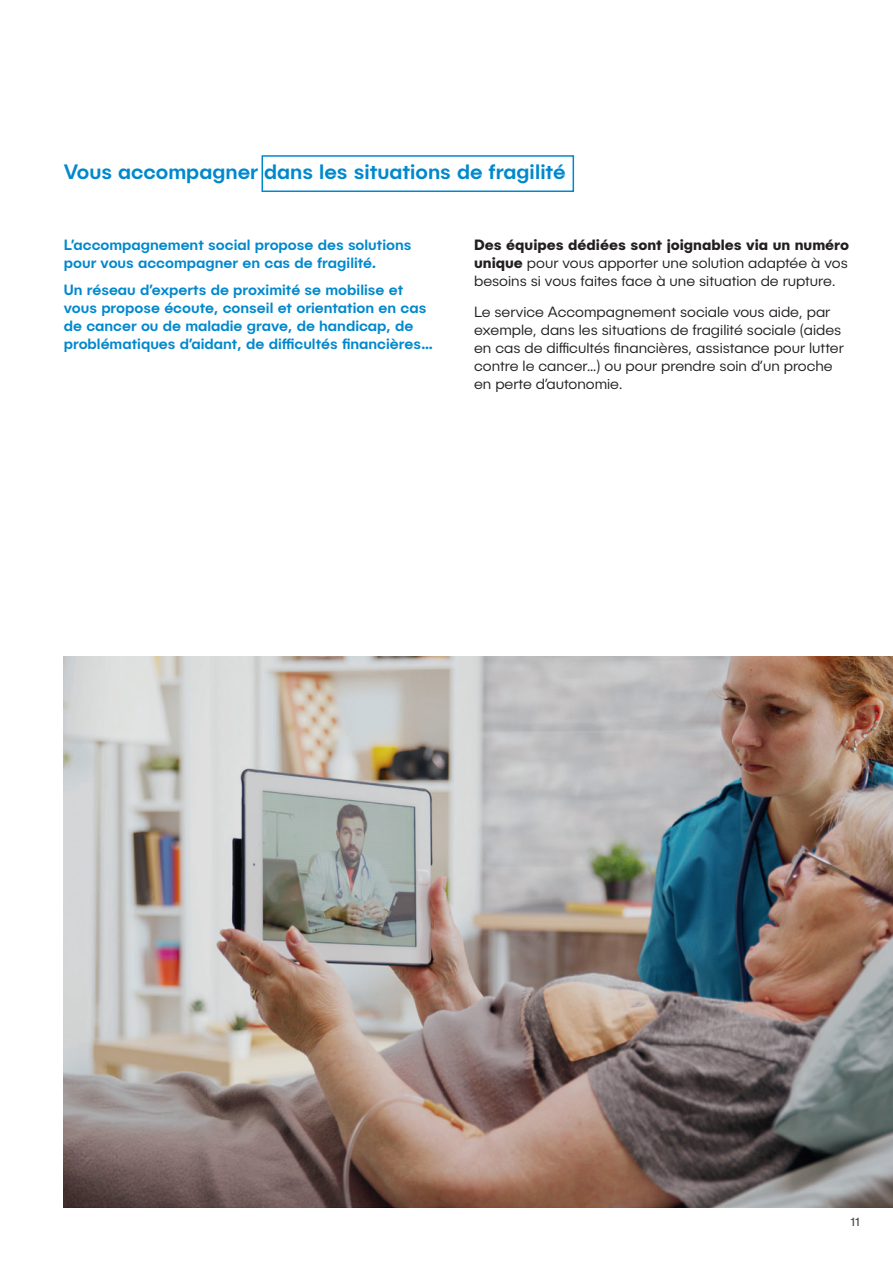
<style>
.page{position:relative;width:893px;height:1263px;background:#fff}
.page>*{position:absolute;margin:0;border:0;box-sizing:border-box;transform-origin:0 0}
.t1{font:500 21px "Publica Sans";color:#0088cd}
.t2{font:300 15px/18px "Publica Sans";color:#231f20;text-align:justify}
.t3{font:500 15px/18px "Publica Sans";color:#0088cd}
.t4{font:12px "Publica Sans";color:#4b4c4d}
.s1{font-weight:700}
</style>
<div class="page">
<div style="left:261px;top:155px;width:313px;height:37px;border:2px solid #0088cd"></div>
<img style="left:64px;top:656px;width:829px;height:552px">
<h1 class="t1" style="left:64px;top:158px;width:503px">Vous accompagner dans les situations de fragilité</h1>
<p class="t3" style="left:64px;top:235px;width:349px">L’accompagnement social propose des solutions pour vous accompagner en cas de fragilité.</p>
<p class="t3" style="left:64px;top:280px;width:371px">Un réseau d’experts de proximité se mobilise et vous propose écoute, conseil et orientation en cas de cancer ou de maladie grave, de handicap, de problématiques d’aidant, de difficultés financières…</p>
<p class="t2" style="left:474px;top:236px;width:377px"><span class="s1">Des équipes dédiées sont joignables via un numéro unique</span> pour vous apporter une solution adaptée à vos besoins si vous faites face à une situation de rupture.</p>
<p class="t2" style="left:474px;top:302px;width:371px;text-align:left">Le service Accompagnement sociale vous aide, par exemple, dans les situations de fragilité sociale (aides en cas de difficultés financières, assistance pour lutter contre le cancer…) ou pour prendre soin d’un proche en perte d’autonomie.</p>
<p class="t4" style="left:850px;top:1214px;width:11px">11</p>
</div>
